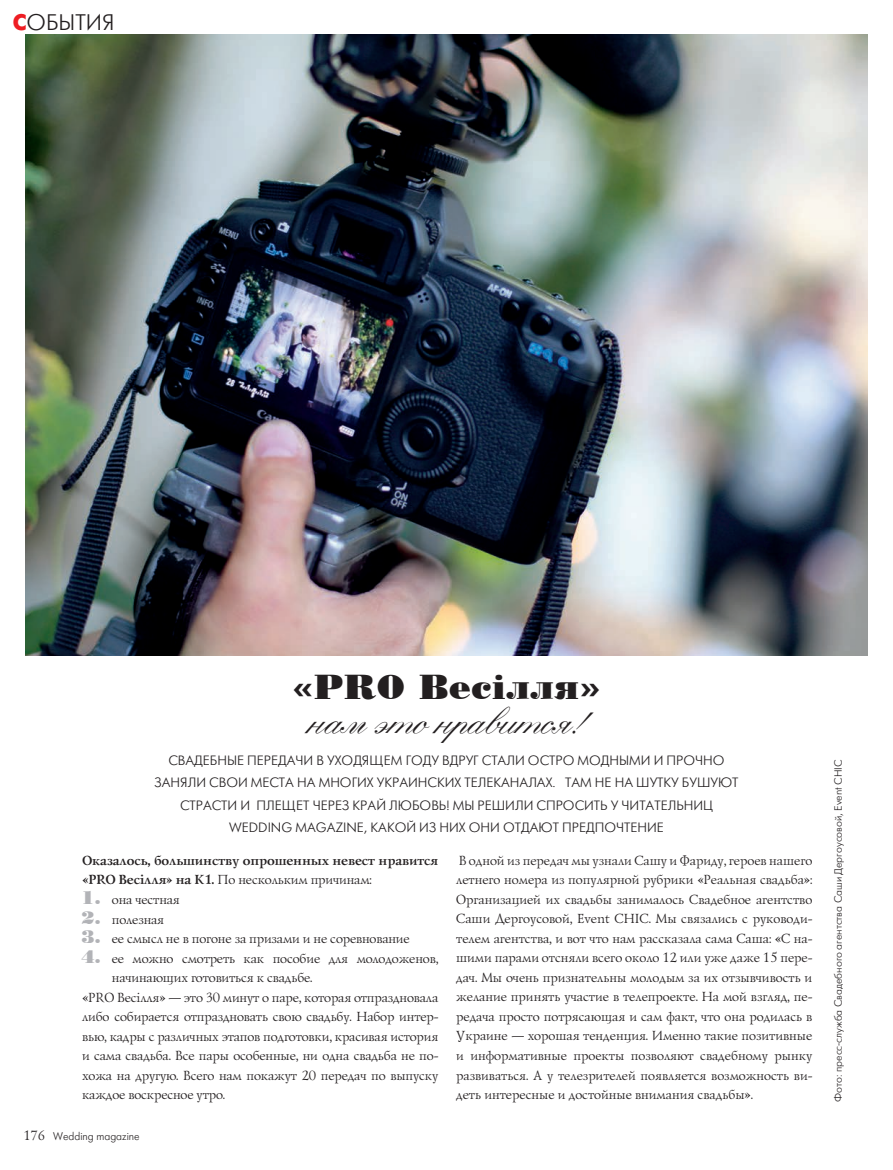
<style>
.page{position:relative;width:893px;height:1170px;background:#fff}
.page>*{position:absolute;margin:0;border:0;box-sizing:border-box;transform-origin:0 0}
.врез_1{font:37.5px "Heather Script One";color:#231f20}
.t1{font:34.5px "Standard Poster";color:#231f20}
.врез_1-2{font:22.5px "Futuris C";color:#231f20}
.врез_1-3{font:13.5px/19.5px "Lazurski C";color:#231f20;text-align:justify}
.врез_1-4{font:13.5px/22.5px "Futuris C";color:#231f20;text-align:center}
.врез_1-5{font:700 13.5px/19.5px "Lazurski C";color:#231f20}
.t2{font:11.1px "Futuris C";color:#231f20;scale:.94 1}
.врез_1-6{font:10.5px "Futuris C";color:#231f20}
.s1{font-weight:700;color:#ee1d23}
.s2{font-weight:400}
.s3{font-family:"Standard Poster";font-size:18px;color:#b2b3b7}
</style>
<div class="page">
<img style="left:26px;top:34px;width:841px;height:621px">
<p class="врез_1-2" style="left:13px;top:11px;width:103px"><span class="s1">С</span>ОБЫТИЯ</p>
<p class="t1" style="left:292px;top:669px;width:310px">«PRO Весiлля»</p>
<p class="врез_1" style="left:307px;top:698px;width:280px">нам это нравится!</p>
<p class="врез_1-4" style="left:154px;top:749px;width:585px">СВАДЕБНЫЕ ПЕРЕДАЧИ В УХОДЯЩЕМ ГОДУ ВДРУГ СТАЛИ ОСТРО МОДНЫМИ И ПРОЧНО ЗАНЯЛИ СВОИ МЕСТА НА МНОГИХ УКРАИНСКИХ ТЕЛЕКАНАЛАХ. ТАМ НЕ НА ШУТКУ БУШУЮТ СТРАСТИ И ПЛЕЩЕТ ЧЕРЕЗ КРАЙ ЛЮБОВЬ! МЫ РЕШИЛИ СПРОСИТЬ У ЧИТАТЕЛЬНИЦ WEDDING MAGAZINE, КАКОЙ ИЗ НИХ ОНИ ОТДАЮТ ПРЕДПОЧТЕНИЕ</p>
<p class="врез_1-5" style="left:81px;top:850px;width:357px">Оказалось, большинству опрошенных невест нравится «PRO Весілля» на К1. <span class="s2">По нескольким причинам:</span></p>
<p class="врез_1-3" style="left:81px;top:889px;width:99px"><span class="s3">1.</span> она честная</p>
<p class="врез_1-3" style="left:81px;top:909px;width:83px"><span class="s3">2.</span> полезная</p>
<p class="врез_1-3" style="left:81px;top:928px;width:329px"><span class="s3">3.</span> ее смысл не в погоне за призами и не соревнование</p>
<p class="врез_1-3" style="left:111px;top:948px;width:328px;text-indent:-30px"><span class="s3">4.</span> ее можно смотреть как пособие для молодоженов, начинающих готовиться к свадьбе.</p>
<p class="врез_1-3" style="left:81px;top:987px;width:358px">«PRO Весілля» — это 30 минут о паре, которая отпраздновала либо собирается отпраздновать свою свадьбу. Набор интер&shy;вью, кадры с различных этапов подготовки, красивая история и сама свадьба. Все пары особенные, ни одна свадьба не по&shy;хожа на другую. Всего нам покажут 20 передач по выпуску каждое воскресное утро.</p>
<p class="врез_1-3" style="left:23px;top:1126px;width:23px">176</p>
<p class="t2" style="left:53px;top:1130px;width:93px">Wedding magazine</p>
<p class="врез_1-3" style="left:455px;top:850px;width:358px">В одной из передач мы узнали Сашу и Фариду, героев нашего летнего номера из популярной рубрики «Реальная свадьба»:<br>Организацией их свадьбы занималось Свадебное агентство Саши Дергоусовой, Event CHIC. Мы связались с руководи&shy;телем агентства, и вот что нам рассказала сама Саша: «С на&shy;шими парами отсняли всего около 12 или уже даже 15 пере&shy;дач. Мы очень признательны молодым за их отзывчивость и желание принять участие в телепроекте. На мой взгляд, пе&shy;редача просто потрясающая и сам факт, что она родилась в Украине — хорошая тенденция. Именно такие позитивные и информативные проекты позволяют свадебному рынку развиваться. А у телезрителей появляется возможность ви&shy;деть интересные и достойные внимания свадьбы».</p>
<p class="врез_1-6" style="left:833px;top:1101px;width:343px;rotate:-90deg">Фото: пресс-служба Свадебного агентства Саши Дергоусовой, Event CHIC</p>
</div>
